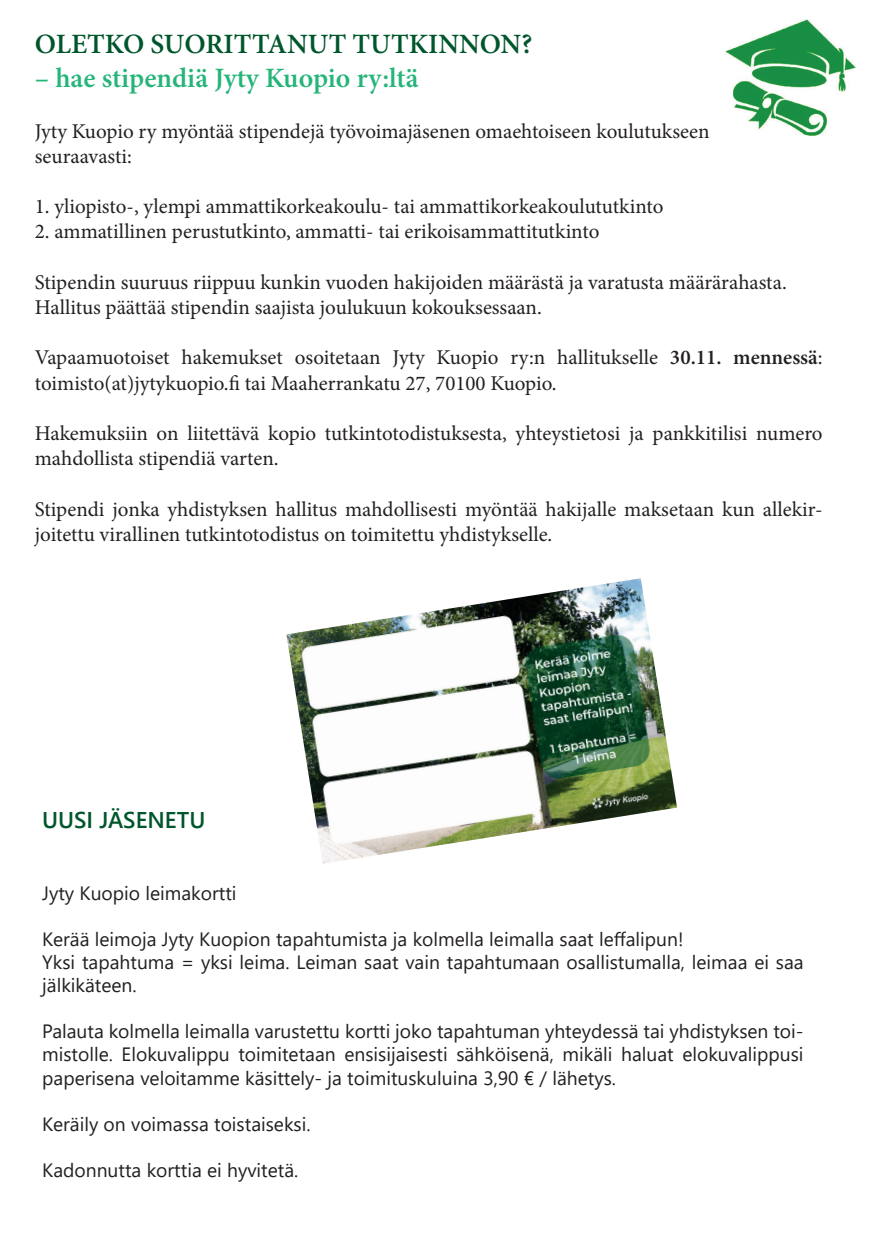
<style>
.page{position:relative;width:874px;height:1241px;background:#fff}
.page>*{position:absolute;margin:0;border:0;box-sizing:border-box;transform-origin:0 0}
.t1{font:600 28px "Minion Pro";color:#25b579}
.t2{font:600 28px "Minion Pro";color:#00562b}
.t3{font:600 22.75px "Segoe UI";color:#00562b}
.t4{font:21px/25.2px "Minion Pro";color:#231f20}
.t5{font:19.25px/23.1px "Segoe UI";color:#231f20}
.s1{font-weight:600}
</style>
<div class="page">
<img style="left:725px;top:20px;width:130px;height:116px">
<img style="left:286px;top:578px;width:390px;height:285px">
<h1 class="t2" style="left:35px;top:25px;width:499px">OLETKO SUORITTANUT TUTKINNON?</h1>
<h1 class="t1" style="left:35px;top:59px;width:385px">– hae stipendiä Jyty Kuopio ry:ltä</h1>
<p class="t4" style="left:35px;top:118px;width:676px">Jyty Kuopio ry myöntää stipendejä työvoimajäsenen omaehtoiseen koulutukseen seuraavasti:</p>
<p class="t4" style="left:35px;top:194px;width:630px">1. yliopisto-, ylempi ammattikorkeakoulu- tai ammattikorkeakoulututkinto</p>
<p class="t4" style="left:35px;top:219px;width:566px">2. ammatillinen perustutkinto, ammatti- tai erikoisammattitutkinto</p>
<p class="t4" style="left:35px;top:269px;width:753px">Stipendin suuruus riippuu kunkin vuoden hakijoiden määrästä ja varatusta määrärahasta.<br>Hallitus päättää stipendin saajista joulukuun kokouksessaan.</p>
<p class="t4" style="left:35px;top:345px;width:789px">Vapaamuotoiset hakemukset osoitetaan Jyty Kuopio ry:n hallitukselle <span class="s1">30.11. mennessä</span>: toimisto(at)jytykuopio.fi tai Maaherrankatu 27, 70100 Kuopio.</p>
<p class="t4" style="left:35px;top:421px;width:789px">Hakemuksiin on liitettävä kopio tutkintotodistuksesta, yhteystietosi ja pankkitilisi numero mahdollista stipendiä varten.</p>
<p class="t4" style="left:35px;top:496px;width:789px">Stipendi jonka yhdistyksen hallitus mahdollisesti myöntää hakijalle maksetaan kun allekir&shy;joitettu virallinen tutkintotodistus on toimitettu yhdistykselle.</p>
<p class="t3" style="left:42px;top:798px;width:165px">UUSI JÄSENETU</p>
<p class="t5" style="left:42px;top:879px;width:196px">Jyty Kuopio leimakortti</p>
<p class="t5" style="left:42px;top:925px;width:762px">Kerää leimoja Jyty Kuopion tapahtumista ja kolmella leimalla saat leffalipun!<br>Yksi tapahtuma = yksi leima. Leiman saat vain tapahtumaan osallistumalla, leimaa ei saa jälkikäteen.</p>
<p class="t5" style="left:42px;top:1018px;width:762px;text-align:justify">Palauta kolmella leimalla varustettu kortti joko tapahtuman yhteydessä tai yhdistyksen toi&shy;mistolle. Elokuvalippu toimitetaan ensisijaisesti sähköisenä, mikäli haluat elokuvalippusi paperisena veloitamme käsittely- ja toimituskuluina 3,90 € / lähetys.</p>
<p class="t5" style="left:42px;top:1110px;width:270px">Keräily on voimassa toistaiseksi.</p>
<p class="t5" style="left:42px;top:1156px;width:257px">Kadonnutta korttia ei hyvitetä.</p>
</div>
